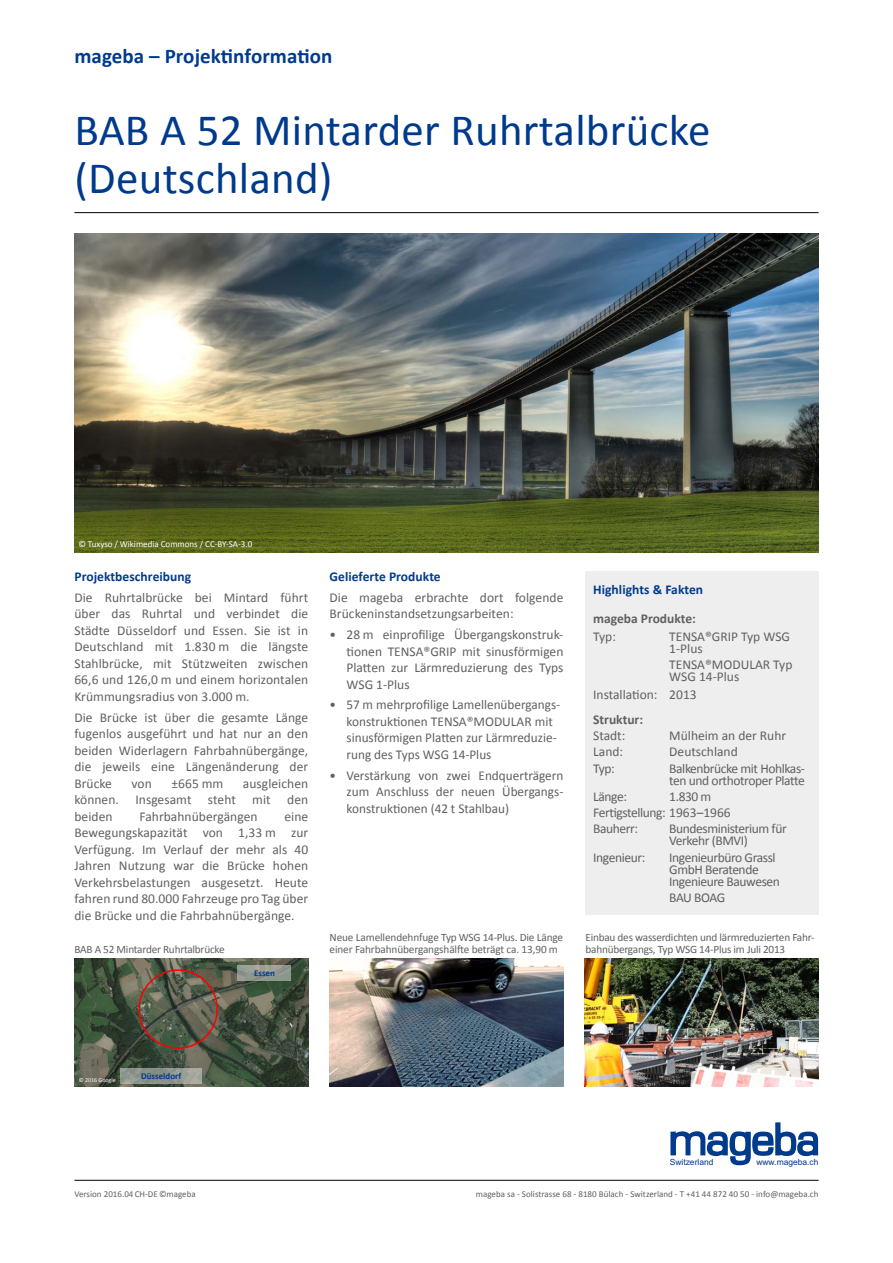
<style>
.page{position:relative;width:893px;height:1263px;background:#fff}
.page>*{position:absolute;margin:0;border:0;box-sizing:border-box;transform-origin:0 0}
.t1{font:45px/48px "Calibri";letter-spacing:.005em;color:#003a8c}
.t2{font:700 21px "Calibri";letter-spacing:.005em;color:#003a8c}
.t3{font:13.5px/16.5px "Calibri";color:#616060;text-align:justify}
.t4{font:13.5px/12px "Calibri";letter-spacing:-.03em;color:#616060}
.t5{font:700 13.5px "Calibri";letter-spacing:.005em;color:#003a8c}
.t6{font:700 13.5px "Calibri";color:#616060}
.t7{font:11.25px/12px "Calibri";letter-spacing:-.02em;color:#616060}
.t8{font:9px "Calibri";color:#616060}
.t9{font:9px "Calibri";color:#fff}
.t10{font:700 9px "Calibri";color:#003a8c}
.t11{font:8.55px "Arial";color:#003a8c}
.t12{font:6px "Calibri";color:#fff}
</style>
<div class="page">
<svg style="left:670px;top:1122px;width:148px;height:43px"></svg>
<hr style="left:74px;top:1180px;width:745px;height:1px;background:#000">
<hr style="left:74px;top:212px;width:745px;height:1px;background:#000">
<img style="left:74px;top:959px;width:234px;height:127px">
<img style="left:330px;top:959px;width:233px;height:127px">
<img style="left:585px;top:959px;width:234px;height:127px">
<img style="left:74px;top:234px;width:745px;height:319px">
<div style="left:138px;top:969px;width:80px;height:80px;border:2px solid #f00;border-radius:50%"></div>
<div style="left:585px;top:571px;width:234px;height:343px;background:#efeeef"></div>
<svg style="left:238px;top:965px;width:53px;height:15px"></svg>
<svg style="left:120px;top:1068px;width:82px;height:15px"></svg>
<h2 class="t2" style="left:74px;top:41px;width:260px">mageba – Projektinformation</h2>
<h1 class="t1" style="left:74px;top:105px;width:637px">BAB A 52 Mintarder Ruhrtalbrücke (Deutschland)</h1>
<p class="t9" style="left:78px;top:538px;width:175px">© Tuxyso / Wikimedia Commons / CC-BY-SA-3.0</p>
<p class="t5" style="left:74px;top:567px;width:118px">Projektbeschreibung</p>
<p class="t3" style="left:74px;top:589px;width:235px">Die Ruhrtalbrücke bei Mintard führt über das Ruhrtal und verbindet die Städte Düsseldorf und Essen. Sie ist in Deutschland mit 1.830 m die längste Stahlbrücke, mit Stützweiten zwischen 66,6 und 126,0 m und einem horizontalen Krümmungsradius von 3.000 m.</p>
<p class="t3" style="left:74px;top:708px;width:235px">Die Brücke ist über die gesamte Länge fugenlos ausgeführt und hat nur an den beiden Widerlagern Fahrbahnübergänge, die jeweils eine Längenänderung der Brücke</p>
<p class="t3" style="left:74px;top:774px;width:235px;text-indent:168px">ausgleichen können. Insgesamt steht mit den beiden</p>
<p class="t3" style="left:132px;top:774px;width:22px">von</p>
<p class="t3" style="left:171px;top:774px;width:53px">±665 mm</p>
<p class="t3" style="left:139px;top:807px;width:120px">Fahrbahnübergängen</p>
<p class="t3" style="left:74px;top:807px;width:235px;text-indent:210px">eine Bewegungskapazität von 1,33 m zur Verfügung. Im Verlauf der mehr als 40<br>Jahren Nutzung war die Brücke hohen Verkehrsbelastungen ausgesetzt. Heute fahren rund 80.000 Fahrzeuge pro Tag über die Brücke und die Fahrbahnübergänge.</p>
<p class="t7" style="left:74px;top:942px;width:152px">BAB A 52 Mintarder Ruhrtalbrücke</p>
<p class="t10" style="left:254px;top:966px;width:22px">Essen</p>
<p class="t5" style="left:330px;top:567px;width:113px">Gelieferte Produkte</p>
<p class="t3" style="left:330px;top:589px;width:235px">Die mageba erbrachte dort folgende<br>Brückeninstandsetzungsarbeiten:</p>
<p class="t3" style="left:347px;top:626px;width:218px;text-indent:-17px">• 28 m einprofilige Übergangskonstruk&shy;tionen TENSA®GRIP mit sinusförmigen Platten zur Lärmreduzierung des Typs WSG 1-Plus</p>
<p class="t3" style="left:347px;top:696px;width:214px;text-align:left;text-indent:-17px">• 57 m mehrprofilige Lamellenübergangs&shy;konstruktionen TENSA®MODULAR mit sinusförmigen Platten zur Lärmreduzie&shy;rung des Typs WSG 14-Plus</p>
<p class="t3" style="left:347px;top:766px;width:218px;text-indent:-17px">• Verstärkung von zwei Endquerträgern zum Anschluss der neuen Übergangs&shy;konstruktionen (42 t Stahlbau)</p>
<p class="t5" style="left:593px;top:580px;width:112px">Highlights &amp; Fakten</p>
<p class="t6" style="left:593px;top:609px;width:104px">mageba Produkte:</p>
<p class="t3" style="left:593px;top:628px;width:24px">Typ:</p>
<p class="t3" style="left:669px;top:630px;width:122px;line-height:12px">TENSA®GRIP Typ WSG<br>1-Plus</p>
<p class="t3" style="left:669px;top:658px;width:125px;line-height:12px">TENSA®MODULAR Typ<br>WSG 14-Plus</p>
<p class="t3" style="left:593px;top:686px;width:105px">Installation: 2013</p>
<p class="t6" style="left:593px;top:710px;width:51px">Struktur:</p>
<p class="t3" style="left:593px;top:727px;width:34px">Stadt:</p>
<p class="t3" style="left:669px;top:727px;width:118px">Mülheim an der Ruhr</p>
<p class="t3" style="left:593px;top:743px;width:31px">Land:</p>
<p class="t3" style="left:669px;top:743px;width:70px">Deutschland</p>
<p class="t3" style="left:593px;top:759px;width:23px">Typ:</p>
<p class="t4" style="left:669px;top:762px;width:137px">Balkenbrücke mit Hohlkas&shy;ten und orthotroper Platte</p>
<p class="t3" style="left:593px;top:788px;width:35px">Länge:</p>
<p class="t4" style="left:593px;top:788px;width:139px;line-height:16.2px;text-indent:76px">1.830 m<br>Fertigstellung: 1963–1966<br>Bauherr:</p>
<p class="t4" style="left:669px;top:822px;width:119px">Bundesministerium für<br>Verkehr (BMVI)</p>
<p class="t4" style="left:593px;top:851px;width:54px">Ingenieur:</p>
<p class="t4" style="left:669px;top:851px;width:112px">Ingenieurbüro Grassl<br>GmbH Beratende<br>Ingenieure Bauwesen</p>
<p class="t3" style="left:669px;top:889px;width:58px">BAU BOAG</p>
<p class="t7" style="left:330px;top:930px;width:235px">Neue Lamellendehnfuge Typ WSG 14-Plus. Die Länge einer Fahrbahnübergangshälfte beträgt ca. 13,90 m</p>
<p class="t7" style="left:585px;top:930px;width:231px">Einbau des wasserdichten und lärmreduzierten Fahr&shy;bahnübergangs, Typ WSG 14-Plus im Juli 2013</p>
<p class="t12" style="left:79px;top:1076px;width:39px">© 2016 Google</p>
<p class="t10" style="left:141px;top:1069px;width:42px">Düsseldorf</p>
<p class="t11" style="left:670px;top:1157px;width:45px">Switzerland</p>
<p class="t11" style="left:756px;top:1156px;width:64px">www.mageba.ch</p>
<p class="t8" style="left:74px;top:1188px;width:123px">Version 2016.04 CH-DE ©mageba</p>
<p class="t8" style="left:476px;top:1188px;width:344px">mageba sa - Solistrasse 68 - 8180 Bülach - Switzerland - T +41 44 872 40 50 - info@mageba.ch</p>
</div>
